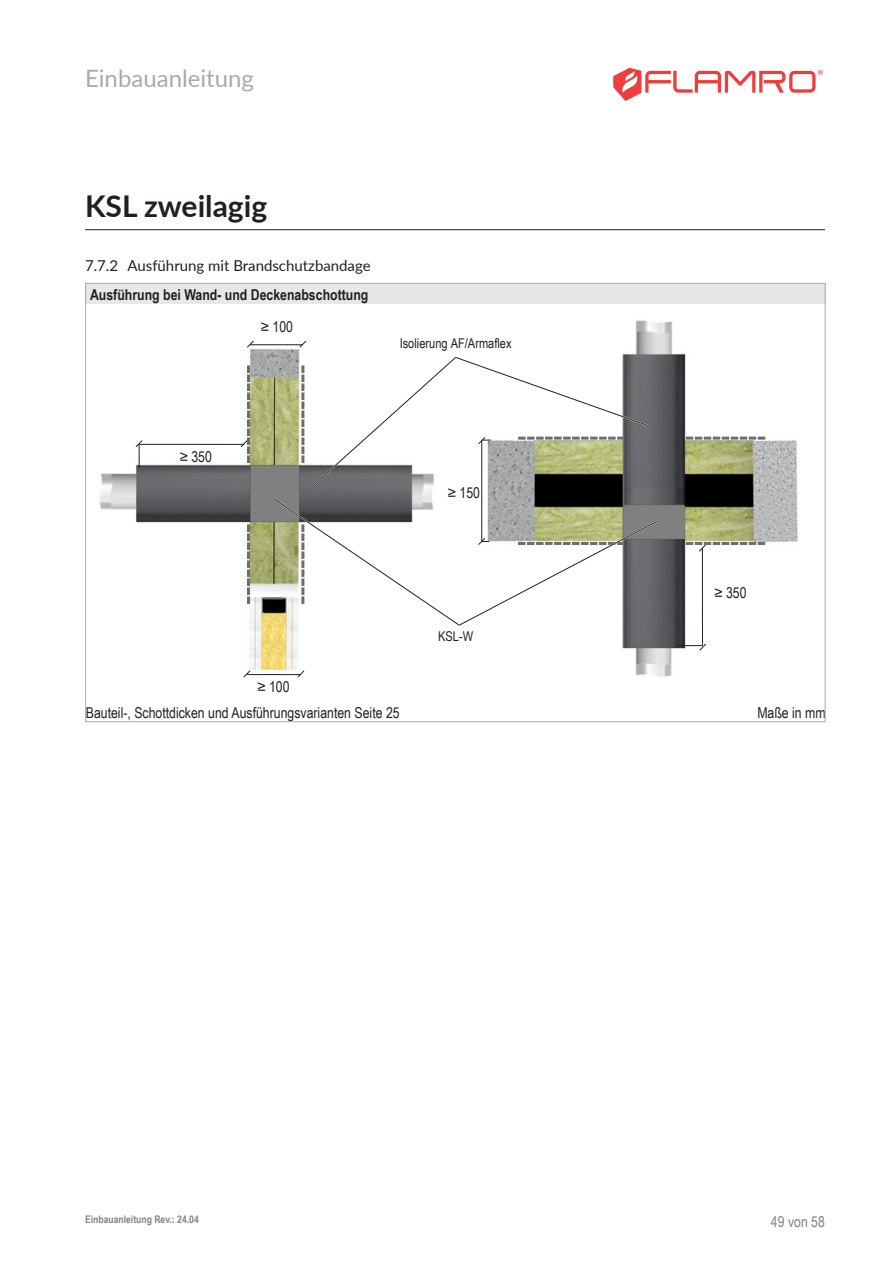
<style>
.page{position:relative;width:893px;height:1263px;background:#fff}
.page>*{position:absolute;margin:0;border:0;box-sizing:border-box;transform-origin:0 0}
.t1{font:700 30px "Lato";color:#231f20}
.t2{font:24px "Lato";color:#a8a9ad}
.p___Fließtext{font:15px "Arial Narrow";color:#231f20}
.p___Zwischenüberschrift_grauer_Balken{font:700 15px "Arial Narrow";color:#231f20}
.t3{font:15px "Lato";color:#231f20}
.p___Fließtext_rechtsbündig{font:15px "Arial Narrow";color:#231f20}
.t4{font:15px "Arial Narrow";color:#808285}
.t5{font:13.5px "Arial Narrow";color:#231f20}
.t6{font:700 10.5px "Arial Narrow";color:#808285}
</style>
<div class="page">
<hr style="left:85px;top:229px;width:740px;height:1px;background:#231f20">
<div style="left:86px;top:283px;width:740px;height:22px;background:#e6e7e9"></div>
<img style="left:99px;top:305px;width:727px;height:399px">
<hr style="left:250px;top:344px;width:53px;height:1px;background:#231f20">
<svg style="left:246px;top:340px;width:9px;height:8px"></svg>
<svg style="left:299px;top:340px;width:8px;height:8px"></svg>
<hr style="left:247px;top:674px;width:54px;height:1px;background:#231f20">
<svg style="left:243px;top:670px;width:8px;height:8px"></svg>
<svg style="left:297px;top:670px;width:8px;height:8px"></svg>
<hr style="left:481px;top:440px;width:1px;height:101px;background:#231f20">
<hr style="left:139px;top:444px;width:105px;height:1px;background:#231f20">
<svg style="left:135px;top:439px;width:8px;height:29px"></svg>
<hr style="left:702px;top:548px;width:1px;height:98px;background:#231f20">
<svg style="left:676px;top:643px;width:31px;height:8px"></svg>
<svg style="left:301px;top:355px;width:350px;height:134px"></svg>
<svg style="left:687px;top:437px;width:80px;height:3px"></svg>
<svg style="left:687px;top:542px;width:80px;height:10px"></svg>
<svg style="left:272px;top:497px;width:388px;height:130px"></svg>
<svg style="left:247px;top:522px;width:3px;height:80px"></svg>
<svg style="left:240px;top:366px;width:10px;height:95px"></svg>
<svg style="left:613px;top:68px;width:210px;height:33px"></svg>
<h2 class="t2" style="left:85px;top:61px;width:170px">Einbauanleitung</h2>
<h1 class="t1" style="left:85px;top:184px;width:184px">KSL zweilagig</h1>
<p class="t3" style="left:85px;top:255px;width:287px">7.7.2 Ausführung mit Brandschutzbandage</p>
<p class="p___Zwischenüberschrift_grauer_Balken" style="left:90px;top:283px;width:280px">Ausführung bei Wand- und Deckenabschottung</p>
<p class="p___Fließtext" style="left:180px;top:445px;width:34px">≥ 350</p>
<p class="p___Fließtext" style="left:261px;top:316px;width:34px">≥ 100</p>
<p class="p___Fließtext" style="left:257px;top:675px;width:34px">≥ 100</p>
<p class="t5" style="left:400px;top:333px;width:113px">Isolierung AF/Armaflex</p>
<p class="p___Fließtext" style="left:448px;top:482px;width:34px">≥ 150</p>
<p class="t5" style="left:438px;top:626px;width:37px">KSL-W</p>
<p class="p___Fließtext" style="left:714px;top:581px;width:34px">≥ 350</p>
<p class="p___Fließtext" style="left:86px;top:702px;width:315px">Bauteil-, Schottdicken und Ausführungsvarianten Seite 25</p>
<p class="p___Fließtext_rechtsbündig" style="left:757px;top:702px;width:70px">Maße in mm</p>
<p class="t6" style="left:85px;top:1212px;width:115px">Einbauanleitung Rev.: 24.04</p>
<p class="t4" style="left:771px;top:1210px;width:56px">49 von 58</p>
</div>
